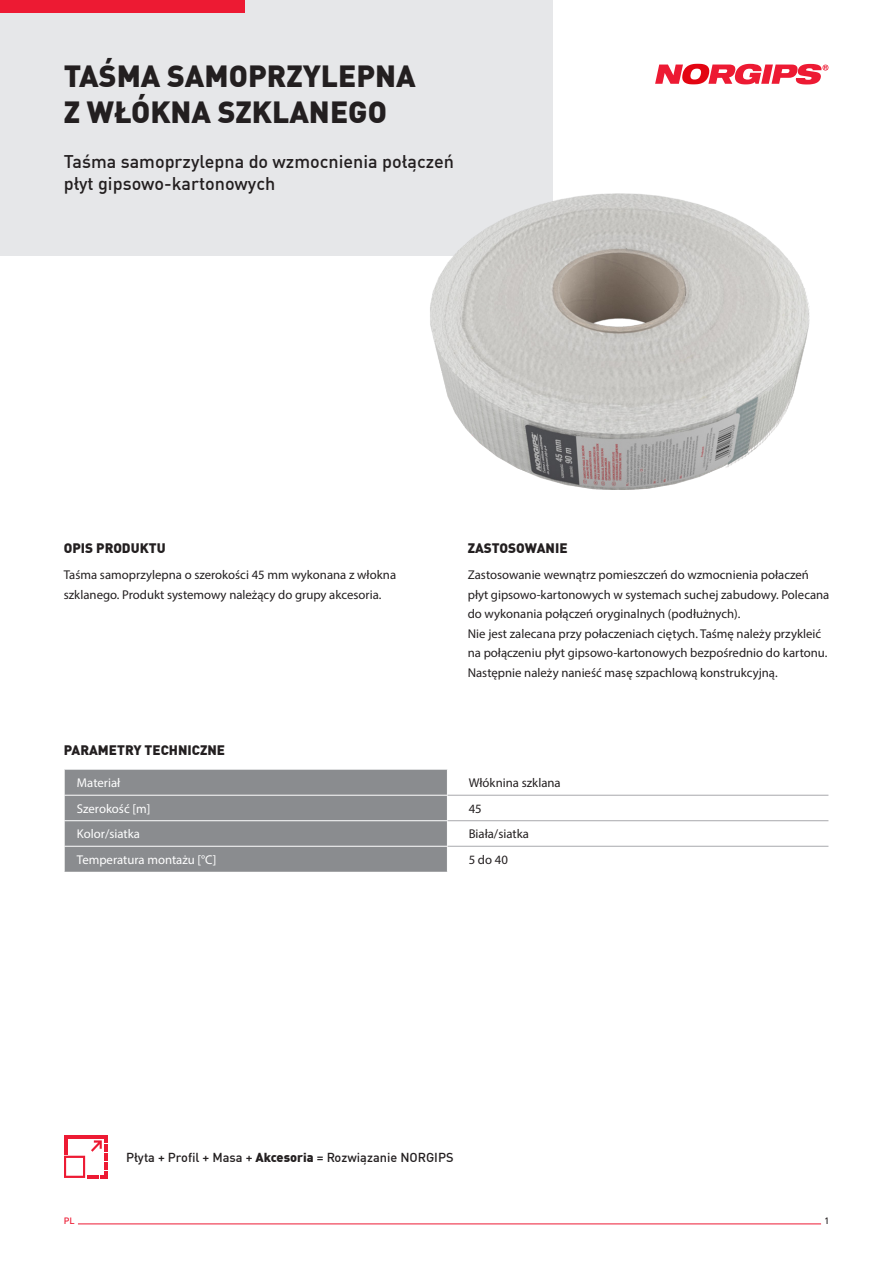
<style>
.page{position:relative;width:893px;height:1263px;background:#fff}
.page>*{position:absolute;margin:0;border:0;box-sizing:border-box;transform-origin:0 0}
.t1{font:900 30px/36px "DIN Offc Pro";color:#231f20}
.t2{font:500 18px/22.5px "DIN Offc Pro";color:#231f20}
.header_2{font:900 13.5px "DIN Offc Pro";color:#231f20}
.txt{font:12.75px/19.5px "Myriad Pro";color:#231f20}
.t3{font:12.75px "Myriad Pro";color:#fff}
.t4{font:500 12.75px "DIN Offc Pro";color:#231f20}
.t5{font:500 9px "DIN Offc Pro";color:#ed1a33}
.t6{font:500 9px "DIN Offc Pro";color:#231f20}
.s1{font-weight:900}
</style>
<div class="page">
<div style="left:0;top:0;width:553px;height:255px;background:#e6e7e9"></div>
<div style="left:0;top:0;width:244px;height:13px;background:#ed1a33"></div>
<svg style="left:655px;top:64px;width:173px;height:20px"></svg>
<hr style="left:78px;top:1223px;width:743px;height:1px;background:#ed1a33">
<svg style="left:64px;top:1135px;width:43px;height:44px"></svg>
<svg style="left:64px;top:770px;width:384px;height:102px;background:#8e9093"></svg>
<hr style="left:448px;top:795px;width:380px;height:1px;background:#a8a9ad">
<hr style="left:448px;top:820px;width:380px;height:1px;background:#a8a9ad">
<hr style="left:448px;top:846px;width:380px;height:1px;background:#a8a9ad">
<img style="left:401px;top:193px;width:409px;height:296px">
<p class="t1" style="left:64px;top:56px;width:353px">TAŚMA SAMOPRZYLEPNA<br>Z WŁÓKNA SZKLANEGO</p>
<p class="t2" style="left:64px;top:149px;width:392px">Taśma samoprzylepna do wzmocnienia połączeń płyt gipsowo-kartonowych</p>
<p class="header_2" style="left:64px;top:537px;width:103px">OPIS PRODUKTU</p>
<p class="header_2" style="left:468px;top:537px;width:101px">ZASTOSOWANIE</p>
<p class="txt" style="left:64px;top:565px;width:334px">Taśma samoprzylepna o szerokości 45 mm wykonana z włokna szklanego. Produkt systemowy należący do grupy akcesoria.</p>
<p class="header_2" style="left:64px;top:739px;width:163px">PARAMETRY TECHNICZNE</p>
<p class="txt" style="left:468px;top:565px;width:363px">Zastosowanie wewnątrz pomieszczeń do wzmocnienia połaczeń płyt gipsowo-kartonowych w systemach suchej zabudowy. Polecana do wykonania połączeń oryginalnych (podłużnych).<br>Nie jest zalecana przy połaczeniach ciętych. Taśmę należy przykleić na połączeniu płyt gipsowo-kartonowych bezpośrednio do kartonu.<br>Następnie należy nanieść masę szpachlową konstrukcyjną.</p>
<p class="t3" style="left:77px;top:775px;width:45px">Materiał</p>
<p class="txt" style="left:469px;top:773px;width:94px">Włóknina szklana</p>
<p class="t3" style="left:77px;top:801px;width:75px">Szerokość [m]</p>
<p class="txt" style="left:469px;top:798px;width:15px">45</p>
<p class="t3" style="left:77px;top:826px;width:65px">Kolor/siatka</p>
<p class="txt" style="left:469px;top:824px;width:62px">Biała/siatka</p>
<p class="t3" style="left:77px;top:852px;width:141px">Temperatura montażu [°C]</p>
<p class="txt" style="left:469px;top:849px;width:41px">5 do 40</p>
<p class="t4" style="left:126px;top:1147px;width:329px">Płyta + Profil + Masa + <span class="s1">Akcesoria</span> = Rozwiązanie NORGIPS</p>
<p class="t5" style="left:64px;top:1214px;width:12px">PL</p>
<p class="t6" style="left:824px;top:1214px;width:6px">1</p>
</div>
